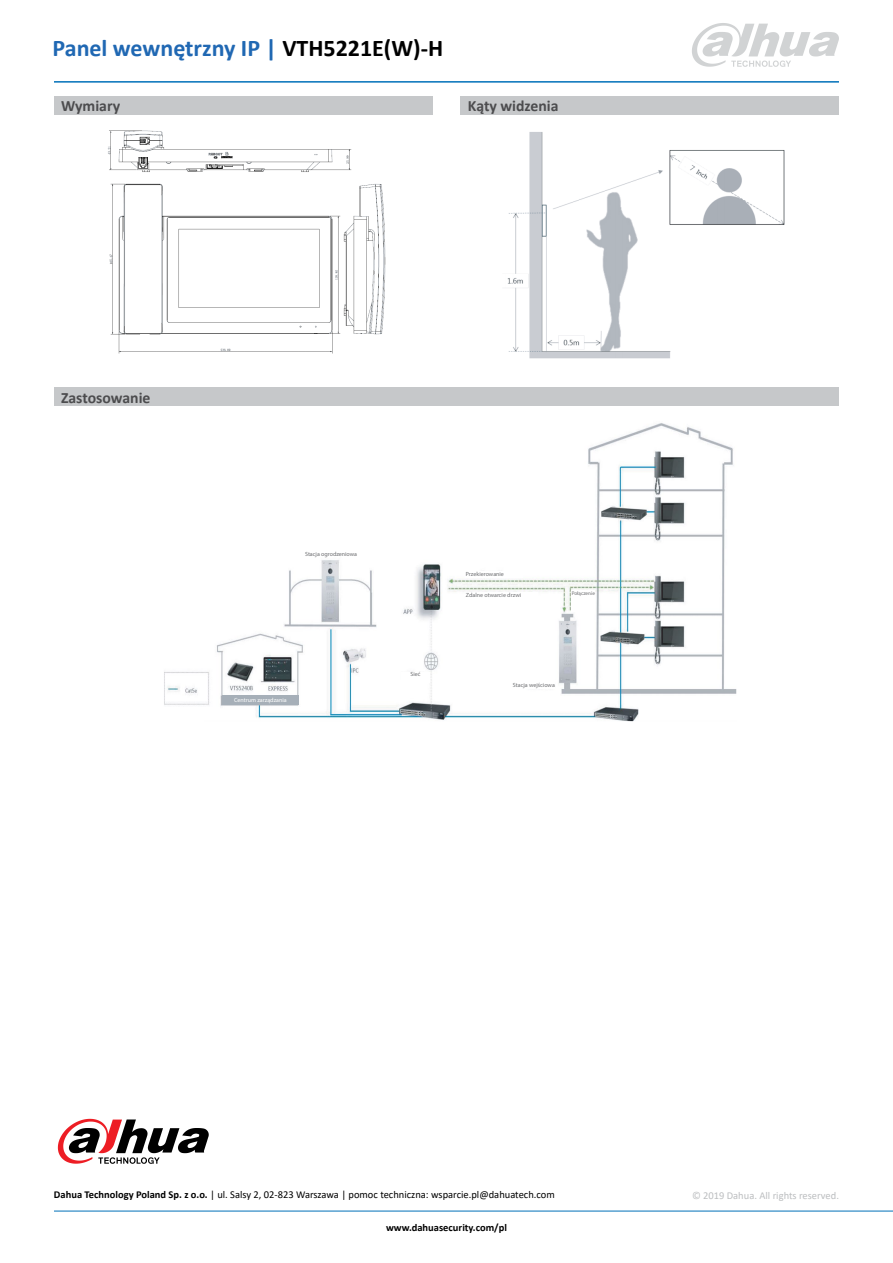
<style>
.page{position:relative;width:893px;height:1263px;background:#fff}
.page>*{position:absolute;margin:0;border:0;box-sizing:border-box;transform-origin:0 0}
.t1{font:700 24px "Calibri";color:#2068b3}
.t2{font:700 15.75px "Calibri";color:#4c4c4e}
.t3{font:10.5px "Calibri";color:#000}
.t4{font:10.5px "Calibri";color:#bcbec0}
.t5{font:700 10.5px "Calibri";color:#000}
.t6{font:6px "Myriad Pro";color:#6d6e71}
.t7{font:6px "Myriad Pro";color:#fff}
.t8{font:5.25px "Myriad Pro";color:#6d6e71}
.s1{color:#000}
.s2{font-weight:700}
</style>
<div class="page">
<hr style="left:54px;top:81px;width:785px;height:2px;background:#0070b9">
<svg style="left:692px;top:23px;width:147px;height:44px"></svg>
<svg style="left:58px;top:1119px;width:151px;height:45px"></svg>
<hr style="left:54px;top:1211px;width:839px;height:1px;background:#0070b9">
<div style="left:460px;top:96px;width:379px;height:18px;background:#c6c8ca"></div>
<img style="left:108px;top:130px;width:278px;height:224px">
<img style="left:164px;top:423px;width:572px;height:298px">
<div style="left:54px;top:96px;width:378px;height:18px;background:#c6c8ca"></div>
<div style="left:54px;top:388px;width:785px;height:18px;background:#c6c8ca"></div>
<img style="left:507px;top:132px;width:278px;height:227px">
<div style="left:222px;top:695px;width:77px;height:9px;background:#a6afb8"></div>
<div style="left:466px;top:571px;width:57px;height:7px;background:#fff"></div>
<div style="left:466px;top:592px;width:71px;height:14px;background:#fff"></div>
<div style="left:572px;top:590px;width:23px;height:22px;background:#fff"></div>
<hr style="left:305px;top:552px;width:52px;height:4px;background:#fff">
<div style="left:503px;top:680px;width:52px;height:9px;background:#fff"></div>
<div style="left:401px;top:672px;width:29px;height:10px;background:#fff"></div>
<div style="left:341px;top:610px;width:28px;height:12px;background:#fff"></div>
<h1 class="t1" style="left:53px;top:31px;width:392px">Panel wewnętrzny IP | <span class="s1">VTH5221E(W)-H</span></h1>
<h2 class="t2" style="left:61px;top:95px;width:61px">Wymiary</h2>
<h2 class="t2" style="left:468px;top:95px;width:92px">Kąty widzenia</h2>
<h2 class="t2" style="left:61px;top:386px;width:91px">Zastosowanie</h2>
<p class="t6" style="left:305px;top:551px;width:54px">Stacja ogrodzeniowa</p>
<p class="t7" style="left:234px;top:696px;width:54px">Centrum zarządzania</p>
<p class="t6" style="left:410px;top:671px;width:12px">Sieć</p>
<p class="t6" style="left:466px;top:570px;width:40px">Przekierowanie</p>
<p class="t6" style="left:466px;top:591px;width:57px">Zdalne otwarcie drzwi</p>
<p class="t8" style="left:572px;top:589px;width:25px">Połączenie</p>
<p class="t6" style="left:513px;top:681px;width:43px">Stacja wejściowa</p>
<p class="t3" style="left:54px;top:1187px;width:502px"><span class="s2">Dahua Technology Poland Sp. z o.o.</span> | ul. Salsy 2, 02-823 Warszawa | pomoc techniczna: wsparcie.pl@dahuatech.com</p>
<p class="t4" style="left:692px;top:1188px;width:148px">© 2019 Dahua. All rights reserved.</p>
<p class="t5" style="left:386px;top:1220px;width:122px">www.dahuasecurity.com/pl</p>
</div>
